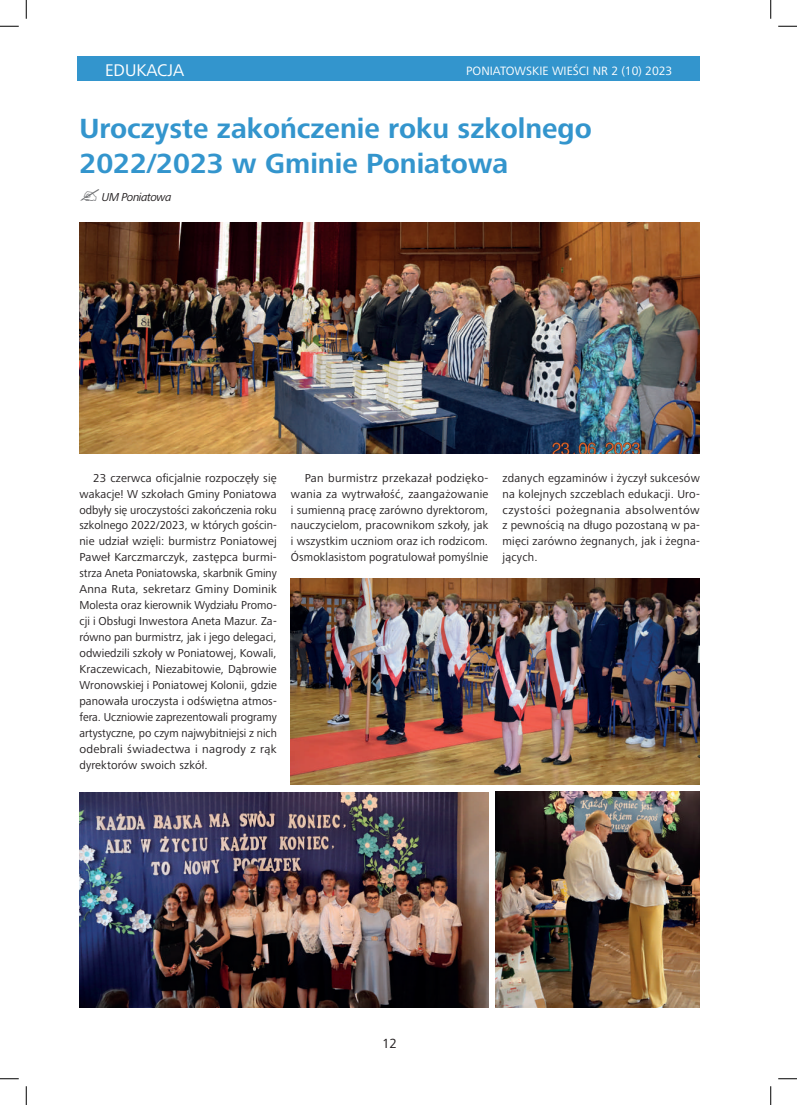
<style>
.page{position:relative;width:797px;height:1105px;background:#fff}
.page>*{position:absolute;margin:0;border:0;box-sizing:border-box;transform-origin:0 0}
.t1{font:700 28.75px/35px "Frutiger Next";color:#3395cd}
.t2{font:17.5px "Frutiger Next";color:#fff}
.t3{font:13.75px "Frutiger Next";color:#231f20}
.t4{font:12.5px "Frutiger Next";color:#fff}
.t5{font:11.88px/16px "Frutiger Next";letter-spacing:.015em;color:#231f20;text-align:justify}
.t6{font:italic 11.88px "Frutiger Next";letter-spacing:-.04em;color:#231f20}
</style>
<div class="page">
<img style="left:495px;top:792px;width:205px;height:216px">
<img style="left:79px;top:223px;width:620px;height:230px">
<img style="left:79px;top:792px;width:409px;height:216px">
<img style="left:291px;top:579px;width:408px;height:206px">
<div style="left:78px;top:56px;width:621px;height:25px;background:#3395cd"></div>
<svg style="left:0;top:25px;width:19px;height:2px"></svg>
<svg style="left:778px;top:25px;width:19px;height:2px"></svg>
<svg style="left:0;top:1078px;width:19px;height:1px"></svg>
<svg style="left:778px;top:1078px;width:19px;height:1px"></svg>
<svg style="left:25px;top:0;width:2px;height:19px"></svg>
<svg style="left:25px;top:1086px;width:2px;height:19px"></svg>
<svg style="left:770px;top:0;width:1px;height:19px"></svg>
<svg style="left:770px;top:1086px;width:1px;height:19px"></svg>
<h2 class="t2" style="left:105px;top:60px;width:80px">EDUKACJA</h2>
<p class="t4" style="left:466px;top:63px;width:208px">PONIATOWSKIE WIEŚCI NR 2 (10) 2023</p>
<h1 class="t1" style="left:79px;top:111px;width:514px">Uroczyste zakończenie roku szkolnego<br>2022/2023 w Gminie Poniatowa</h1>
<p class="t6" style="left:102px;top:191px;width:71px">UM Poniatowa</p>
<p class="t5" style="left:79px;top:470px;width:199px;text-indent:14px">23 czerwca oficjalnie rozpoczęły się wakacje! W szkołach Gminy Poniatowa odbyły się uroczystości zakończenia roku szkolnego 2022/2023, w których gościn&shy;nie udział wzięli: burmistrz Poniatowej Paweł Karczmarczyk, zastępca burmi&shy;strza Aneta Poniatowska, skarbnik Gminy Anna Ruta, sekretarz Gminy Dominik Molesta oraz kierownik Wydziału Promo&shy;cji i Obsługi Inwestora Aneta Mazur. Za&shy;równo pan burmistrz, jak i jego delegaci, odwiedzili szkoły w Poniatowej, Kowali, Kraczewicach, Niezabitowie, Dąbrowie Wronowskiej i Poniatowej Kolonii, gdzie panowała uroczysta i odświętna atmos&shy;fera. Uczniowie zaprezentowali programy artystyczne, po czym najwybitniejsi z nich odebrali świadectwa i nagrody z rąk dyrektorów swoich szkół.</p>
<p class="t5" style="left:291px;top:470px;width:199px;text-indent:14px">Pan burmistrz przekazał podzięko&shy;wania za wytrwałość, zaangażowanie i sumienną pracę zarówno dyrektorom, nauczycielom, pracownikom szkoły, jak i wszystkim uczniom oraz ich rodzicom.<br>Ósmoklasistom pogratulował pomyślnie</p>
<p class="t5" style="left:502px;top:470px;width:199px">zdanych egzaminów i życzył sukcesów na kolejnych szczeblach edukacji. Uro&shy;czystości pożegnania absolwentów z pewnością na długo pozostaną w pa&shy;mięci zarówno żegnanych, jak i żegna&shy;jących.</p>
<p class="t3" style="left:382px;top:1036px;width:16px">12</p>
</div>
